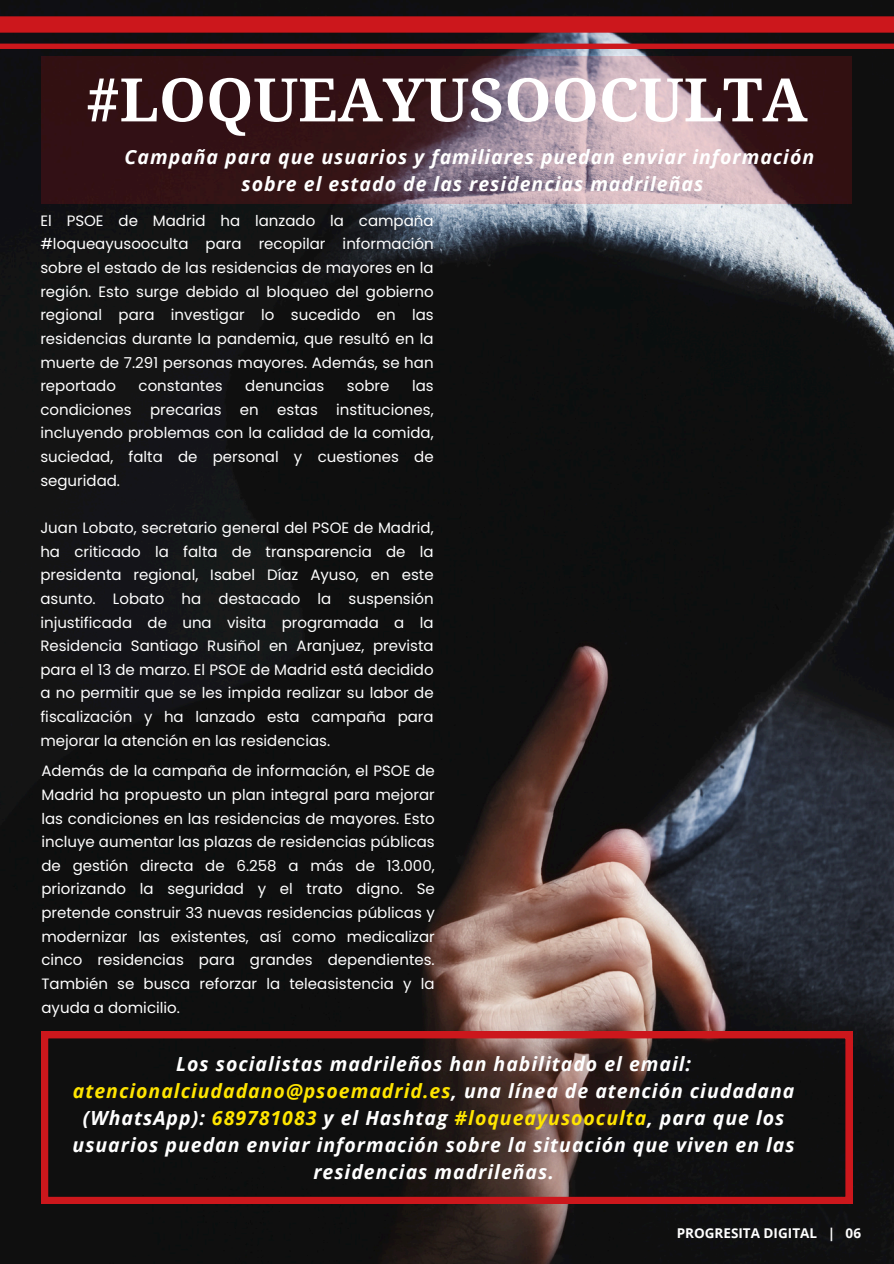
<style>
.page{position:relative;width:894px;height:1264px;background:#fff}
.page>*{position:absolute;margin:0;border:0;box-sizing:border-box;transform-origin:0 0}
.t1{font:700 60px "Droid Serif";color:#fff}
.t2{font:italic 700 19.5px/27px "Open Sans";letter-spacing:.05em;color:#fff;text-align:center}
.t3{font:15px/23.7px "Poppins";color:#fff;text-align:justify}
.t4{font:700 13.5px "Open Sans";color:#fff}
.s1{color:#ffe500}
</style>
<div class="page">
<img style="left:0;top:0;width:893px;height:1263px">
<svg style="left:41px;top:1031px;width:810px;height:172px;background:#2e1818"></svg>
<svg style="left:0;top:16px;width:893px;height:33px;background:#8e181c"></svg>
<svg style="left:41px;top:56px;width:810px;height:148px;background:#5f4148"></svg>
<h3 class="t1" style="left:86px;top:66px;width:722px">#LOQUEAYUSOOCULTA</h3>
<h3 class="t2" style="left:124px;top:143px;width:691px">Campaña para que usuarios y familiares puedan enviar información sobre el estado de las residencias madrileñas</h3>
<h1 class="t3" style="left:40px;top:208px;width:394px">El PSOE de Madrid ha lanzado la campaña #loqueayusooculta para recopilar información sobre el estado de las residencias de mayores en la región. Esto surge debido al bloqueo del gobierno regional para investigar lo sucedido en las residencias durante la pandemia, que resultó en la muerte de 7.291 personas mayores. Además, se han reportado</h1>
<h1 class="t3" style="left:139px;top:374px;width:85px">constantes</h1>
<h1 class="t3" style="left:245px;top:374px;width:80px">denuncias</h1>
<h1 class="t3" style="left:347px;top:374px;width:44px">sobre</h1>
<h1 class="t3" style="left:40px;top:374px;width:394px;text-indent:371px">las condiciones precarias en estas instituciones, incluyendo problemas con la calidad de la comida, suciedad, falta de personal y cuestiones de seguridad.</h1>
<h2 class="t3" style="left:40px;top:516px;width:394px">Juan Lobato, secretario general del PSOE de Madrid, ha criticado la falta de transparencia de la presidenta regional, Isabel Díaz Ayuso, en este asunto. Lobato ha destacado la suspensión injustificada de una visita programada a la Residencia Santiago Rusiñol en Aranjuez, prevista para el 13 de marzo. El PSOE de Madrid está decidido a no permitir que se les impida realizar su labor de fiscalización y ha lanzado esta campaña para mejorar la atención en las residencias.</h2>
<h2 class="t3" style="left:41px;top:759px;width:395px">Además de la campaña de información, el PSOE de Madrid ha propuesto un plan integral para mejorar las condiciones en las residencias de mayores. Esto incluye aumentar las plazas de residencias públicas de gestión directa de 6.258 a más de 13.000, priorizando la seguridad y el trato digno. Se pretende construir 33 nuevas residencias públicas y modernizar las existentes, así como medicalizar cinco residencias para grandes dependientes.<br>También se busca reforzar la teleasistencia y la ayuda a domicilio.</h2>
<h3 class="t2" style="left:73px;top:1050px;width:723px">Los socialistas madrileños han habilitado el email: <span class="s1">atencionalciudadano@psoemadrid.es</span>, una línea de atención ciudadana (WhatsApp): <span class="s1">689781083</span> y el Hashtag <span class="s1">#loqueayusooculta</span>, para que los usuarios puedan enviar información sobre la situación que viven en las residencias madrileñas.</h3>
<p class="t4" style="left:676px;top:1223px;width:186px">PROGRESITA DIGITAL | 06</p>
</div>
